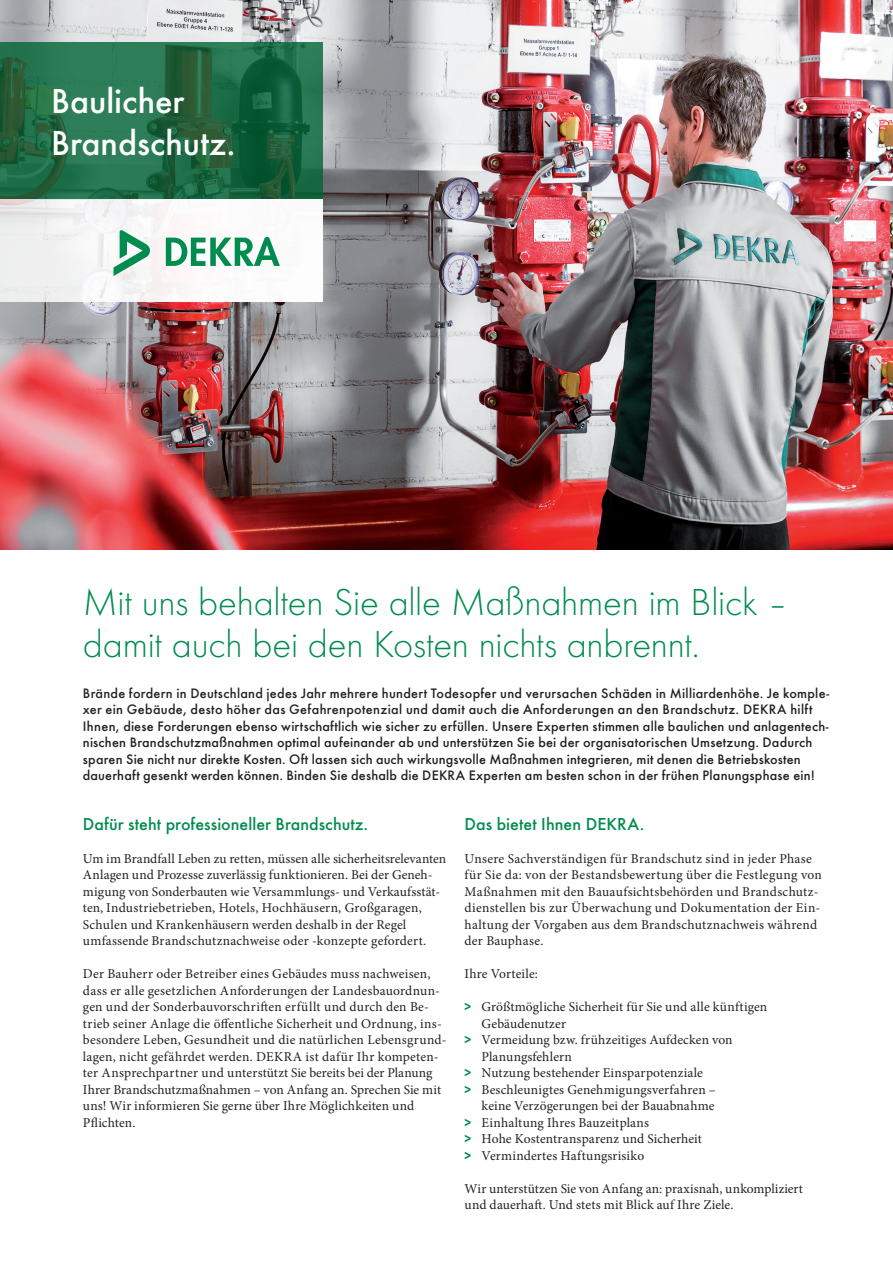
<style>
.page{position:relative;width:893px;height:1263px;background:#fff}
.page>*{position:absolute;margin:0;border:0;box-sizing:border-box;transform-origin:0 0}
.t1{font:300 39px/42px "Futura";letter-spacing:-.005em;color:#008c4e}
.t2{font:500 36px/42px "Futura";color:#fff}
.t3{font:500 18px "Futura";color:#008c4e}
.t4{font:500 14.25px/16.5px "Futura";letter-spacing:.015em;color:#231f20}
.t5{font:13.5px/16.5px "Minion Pro";letter-spacing:.015em;color:#231f20}
.s1{font-family:"Futura Dem";color:#008c4e}
</style>
<div class="page">
<img style="left:0;top:0;width:893px;height:549px">
<svg style="left:0;top:43px;width:323px;height:157px;background:#236c47"></svg>
<div style="left:0;top:200px;width:323px;height:102px;background:linear-gradient(to right,#eeedee,#fffffe)"></div>
<svg style="left:166px;top:237px;width:114px;height:29px"></svg>
<svg style="left:114px;top:230px;width:36px;height:46px"></svg>
<h2 class="t2" style="left:51px;top:77px;width:186px">Baulicher<br>Brandschutz.</h2>
<h1 class="t1" style="left:83px;top:580px;width:707px">Mit uns behalten Sie alle Maßnahmen im Blick – damit auch bei den Kosten nichts anbrennt.</h1>
<p class="t4" style="left:83px;top:683px;width:748px">Brände fordern in Deutschland jedes Jahr mehrere hundert Todesopfer und verursachen Schäden in Milliardenhöhe. Je komple&shy;xer ein Gebäude, desto höher das Gefahrenpotenzial und damit auch die Anforderungen an den Brandschutz. DEKRA hilft Ihnen, diese Forderungen ebenso wirtschaftlich wie sicher zu erfüllen. Unsere Experten stimmen alle baulichen und anlagentech&shy;nischen Brandschutzmaßnahmen optimal aufeinander ab und unterstützen Sie bei der organisatorischen Umsetzung. Dadurch sparen Sie nicht nur direkte Kosten. Oft lassen sich auch wirkungsvolle Maßnahmen integrieren, mit denen die Betriebskosten dauerhaft gesenkt werden können. Binden Sie deshalb die DEKRA Experten am besten schon in der frühen Planungsphase ein!</p>
<h3 class="t3" style="left:83px;top:810px;width:287px">Dafür steht professioneller Brandschutz.</h3>
<p class="t5" style="left:83px;top:850px;width:365px">Um im Brandfall Leben zu retten, müssen alle sicherheitsrelevanten Anlagen und Prozesse zuverlässig funktionieren. Bei der Geneh&shy;migung von Sonderbauten wie Versammlungs- und Verkaufsstät&shy;ten, Industriebetrieben, Hotels, Hochhäusern, Großgaragen, Schulen und Krankenhäusern werden deshalb in der Regel umfassende Brandschutznachweise oder -konzepte gefordert.</p>
<p class="t5" style="left:83px;top:965px;width:362px">Der Bauherr oder Betreiber eines Gebäudes muss nachweisen, dass er alle gesetzlichen Anforderungen der Landesbauordnun&shy;gen und der Sonderbauvorschriften erfüllt und durch den Be&shy;trieb seiner Anlage die öffentliche Sicherheit und Ordnung, ins&shy;besondere Leben, Gesundheit und die natürlichen Lebensgrund--- lagen, nicht gefährdet werden. DEKRA ist dafür Ihr kompeten&shy;ter Ansprechpartner und unterstützt Sie bereits bei der Planung Ihrer Brandschutzmaßnahmen – von Anfang an. Sprechen Sie mit uns! Wir informieren Sie gerne über Ihre Möglichkeiten und Pflichten.</p>
<h3 class="t3" style="left:465px;top:810px;width:181px">Das bietet Ihnen DEKRA.</h3>
<p class="t5" style="left:465px;top:850px;width:359px">Unsere Sachverständigen für Brandschutz sind in jeder Phase für Sie da: von der Bestandsbewertung über die Festlegung von Maßnahmen mit den Bauaufsichtsbehörden und Brandschutz&shy;dienstellen bis zur Überwachung und Dokumentation der Ein&shy;haltung der Vorgaben aus dem Brandschutznachweis während der Bauphase.</p>
<p class="t5" style="left:465px;top:965px;width:75px">Ihre Vorteile:</p>
<p class="t5" style="left:465px;top:998px;width:304px"><span class="s1">&gt;</span> Größtmögliche Sicherheit für Sie und alle künftigen</p>
<p class="t5" style="left:482px;top:1015px;width:86px">Gebäudenutzer</p>
<p class="t5" style="left:465px;top:1031px;width:270px"><span class="s1">&gt;</span> Vermeidung bzw. frühzeitiges Aufdecken von</p>
<p class="t5" style="left:482px;top:1048px;width:92px">Planungsfehlern</p>
<p class="t5" style="left:465px;top:1064px;width:240px"><span class="s1">&gt;</span> Nutzung bestehender Einsparpotenziale</p>
<p class="t5" style="left:465px;top:1081px;width:253px"><span class="s1">&gt;</span> Beschleunigtes Genehmigungsverfahren –</p>
<p class="t5" style="left:482px;top:1097px;width:235px">keine Verzögerungen bei der Bauabnahme</p>
<p class="t5" style="left:465px;top:1114px;width:186px"><span class="s1">&gt;</span> Einhaltung Ihres Bauzeitplans</p>
<p class="t5" style="left:465px;top:1130px;width:239px"><span class="s1">&gt;</span> Hohe Kostentransparenz und Sicherheit</p>
<p class="t5" style="left:465px;top:1147px;width:181px"><span class="s1">&gt;</span> Vermindertes Haftungsrisiko</p>
<p class="t5" style="left:465px;top:1180px;width:340px">Wir unterstützen Sie von Anfang an: praxisnah, unkompliziert und dauerhaft. Und stets mit Blick auf Ihre Ziele.</p>
</div>
